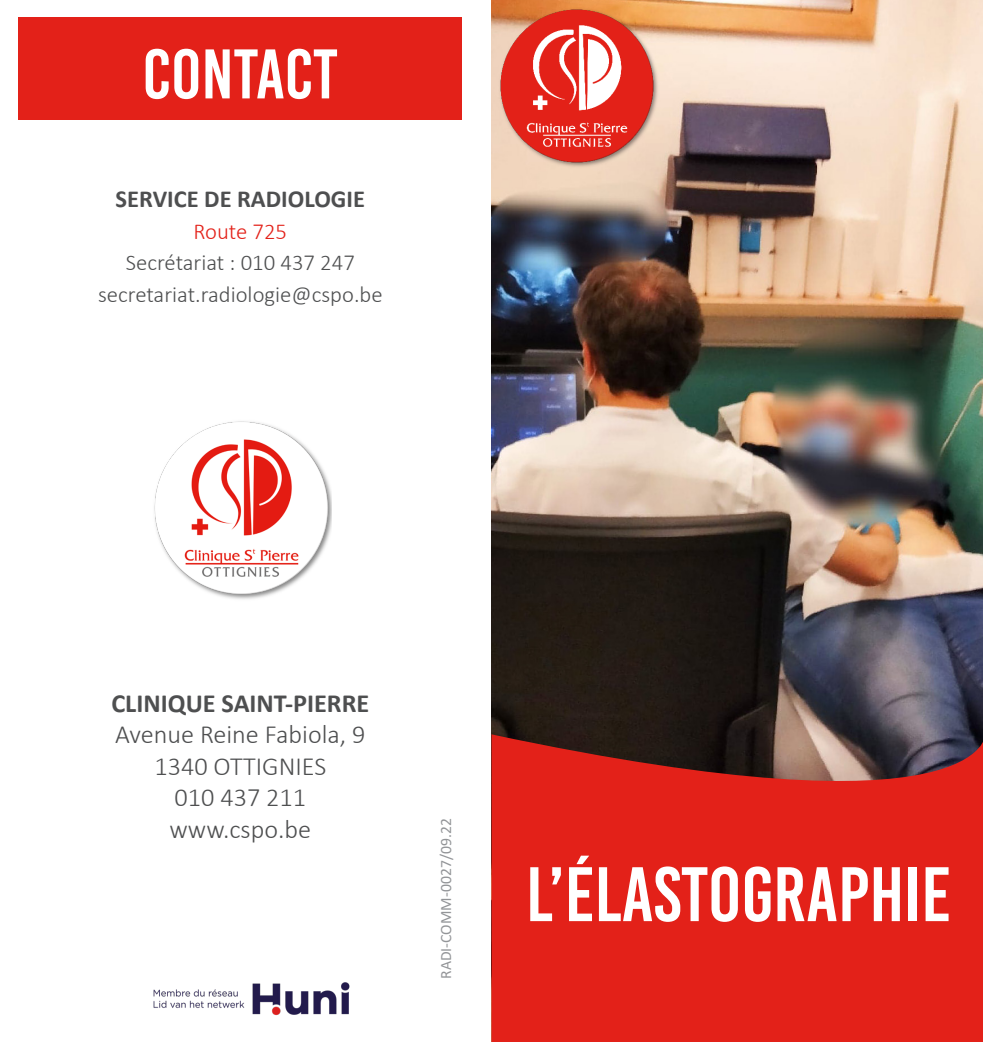
<style>
.page{position:relative;width:983px;height:1042px;background:#fff}
.page>*{position:absolute;margin:0;border:0;box-sizing:border-box;transform-origin:0 0}
.t1{font:77px "Bebas Kai";color:#fff}
.t2{font:70px "Bebas Kai";color:#fff}
.t3{font:300 26.25px "Calibri";color:#4e4f50}
.t4{font:700 26.25px "Calibri";color:#4e4f50}
.t5{font:700 24.5px "Calibri";color:#4e4f50}
.t6{font:300 22.75px/31.5px "Calibri";color:#4e4f50;text-align:center}
.t7{font:15.75px "Calibri";color:#939598}
.s1{color:#e32119}
</style>
<div class="page">
<img style="left:491px;top:0;width:491px;height:734px">
<div style="left:19px;top:17px;width:443px;height:103px;background:#e32119"></div>
<img style="left:154px;top:421px;width:177px;height:178px">
<img style="left:153px;top:982px;width:197px;height:34px">
<svg style="left:491px;top:734px;width:491px;height:308px;background:#d3241c"></svg>
<img style="left:491px;top:0;width:171px;height:171px">
<p class="t2" style="left:142px;top:37px;width:197px">CONTACT</p>
<p class="t5" style="left:116px;top:182px;width:251px">SERVICE DE RADIOLOGIE</p>
<p class="t6" style="left:126px;top:215px;width:230px"><span class="s1">Route 725<br></span>Secrétariat : 010 437 247</p>
<p class="t6" style="left:98px;top:278px;width:286px">secretariat.radiologie@cspo.be</p>
<p class="t4" style="left:111px;top:684px;width:259px">CLINIQUE SAINT-PIERRE</p>
<p class="t3" style="left:115px;top:718px;width:252px">Avenue Reine Fabiola, 9</p>
<p class="t3" style="left:154px;top:749px;width:173px">1340 OTTIGNIES</p>
<p class="t3" style="left:174px;top:781px;width:133px">010 437 211</p>
<p class="t3" style="left:169px;top:812px;width:143px">www.cspo.be</p>
<p class="t7" style="left:435px;top:979px;width:162px;rotate:-90deg">RADI-COMM-0027/09.22</p>
<p class="t1" style="left:525px;top:853px;width:426px">L’ÉLASTOGRAPHIE</p>
</div>
